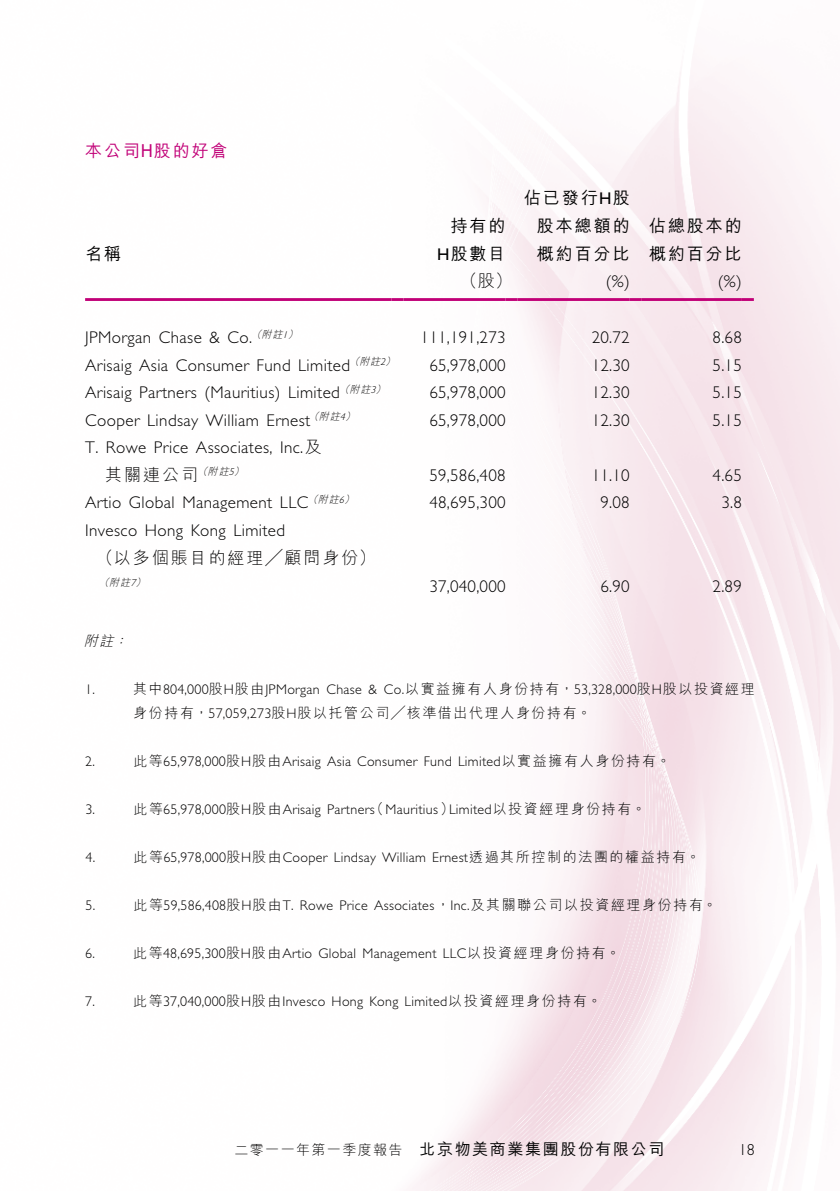
<style>
.page{position:relative;width:840px;height:1191px;background:#fff}
.page>*{position:absolute;margin:0;border:0;box-sizing:border-box;transform-origin:0 0}
.t1{font:300 17px/27.4px "Gill Sans Std";letter-spacing:.025em;color:#000}
.t2{font:500 17px/28px "M Hei HK";letter-spacing:.115em;color:#000;text-align:right}
.t3{font:300 17px "M Hei HK";letter-spacing:.115em;color:#000}
.t4{font:500 17px "M Hei HK";letter-spacing:.115em;color:#c10077}
.t5{font:500 16px "M Hei HK";letter-spacing:.1em;color:#000}
.t6{font:300 16px "Gill Sans Std";color:#000}
.t7{font:300 14px "Gill Sans Std";letter-spacing:.025em;color:#000}
.t8{font:300 14px "M Hei HK";letter-spacing:.115em;color:#000}
.t9{font:italic 300 14px "M Hei HK";color:#000}
.t10{font:italic 300 10px "M Hei HK";color:#000}
.s1{font-family:"Futura Std"}
.s2{font-family:"Gill Sans Std";font-weight:400}
.s3{font-family:"Gill Sans Std"}
.s4{font-family:"M Hei HK"}
</style>
<div class="page">
<img style="left:412px;top:72px;width:427px;height:1119px">
<hr style="left:85px;top:298px;width:306px;height:3px;background:#c10077">
<svg style="left:391px;top:298px;width:12px;height:3px"></svg>
<hr style="left:403px;top:298px;width:102px;height:3px;background:#c10077">
<svg style="left:505px;top:298px;width:12px;height:3px"></svg>
<hr style="left:517px;top:298px;width:112px;height:3px;background:#c10077">
<svg style="left:629px;top:298px;width:12px;height:3px"></svg>
<hr style="left:641px;top:298px;width:100px;height:3px;background:#c10077">
<svg style="left:741px;top:298px;width:12px;height:3px"></svg>
<p class="t4" style="left:85px;top:138px;width:144px">本公司<span class="s1">H</span>股的好倉</p>
<p class="t2" style="left:85px;top:238px;width:37px">名稱</p>
<p class="t2" style="left:437px;top:210px;width:70px">持有的<br><span class="s2">H</span>股數目</p>
<p class="t3" style="left:460px;top:269px;width:53px">（股(</p>
<p class="t2" style="left:536px;top:182px;width:94px;text-align:justify;text-indent:-13px">佔已發行<span class="s2">H</span>股股本總額的概約百分比</p>
<p class="t1" style="left:605px;top:268px;width:26px">%) (</p>
<p class="t2" style="left:648px;top:210px;width:94px;text-align:left">佔總股本的概約百分比</p>
<p class="t1" style="left:717px;top:268px;width:26px">%) (</p>
<p class="t10" style="left:251px;top:327px;width:15px">（</p>
<p class="t10" style="left:282px;top:327px;width:20px">(<span class="s3">1</span></p>
<p class="t10" style="left:261px;top:327px;width:26px">附註</p>
<p class="t1" style="left:85px;top:324px;width:168px">JPMorgan Chase &amp; Co.</p>
<p class="t1" style="left:712px;top:324px;width:31px">8.68</p>
<p class="t1" style="left:420px;top:324px;width:86px">111,191,273</p>
<p class="t1" style="left:591px;top:324px;width:39px">20.72</p>
<p class="t10" style="left:349px;top:354px;width:15px">（</p>
<p class="t10" style="left:380px;top:354px;width:20px">(<span class="s3">2</span></p>
<p class="t10" style="left:359px;top:354px;width:25px">附註</p>
<p class="t1" style="left:85px;top:351px;width:266px">Arisaig Asia Consumer Fund Limited</p>
<p class="t1" style="left:429px;top:352px;width:78px">65,978,000</p>
<p class="t1" style="left:591px;top:352px;width:39px">12.30</p>
<p class="t1" style="left:712px;top:352px;width:31px">5.15</p>
<p class="t10" style="left:339px;top:382px;width:15px">（</p>
<p class="t10" style="left:370px;top:382px;width:20px">(<span class="s3">3</span></p>
<p class="t10" style="left:349px;top:382px;width:26px">附註</p>
<p class="t1" style="left:85px;top:379px;width:256px">Arisaig Partners (Mauritius) Limited<br>Cooper Lindsay William Ernest</p>
<p class="t10" style="left:308px;top:409px;width:15px">（</p>
<p class="t1" style="left:85px;top:434px;width:237px">.T Rowe Price Associates, Inc <span class="s4">及</span>.</p>
<p class="t10" style="left:340px;top:409px;width:20px">(<span class="s3">4</span></p>
<p class="t10" style="left:318px;top:409px;width:26px">附註</p>
<p class="t1" style="left:429px;top:379px;width:78px">65,978,000</p>
<p class="t1" style="left:429px;top:406px;width:78px">65,978,000</p>
<p class="t1" style="left:591px;top:379px;width:39px">12.30</p>
<p class="t1" style="left:591px;top:406px;width:39px">12.30</p>
<p class="t1" style="left:712px;top:379px;width:31px">5.15</p>
<p class="t1" style="left:712px;top:406px;width:31px">5.15</p>
<p class="t3" style="left:105px;top:463px;width:94px">其關連公司</p>
<p class="t10" style="left:197px;top:464px;width:15px">（</p>
<p class="t10" style="left:228px;top:464px;width:20px">(<span class="s3">5</span></p>
<p class="t10" style="left:207px;top:464px;width:26px">附註</p>
<p class="t1" style="left:429px;top:462px;width:78px">59,586,408</p>
<p class="t1" style="left:591px;top:462px;width:39px">11.10</p>
<p class="t1" style="left:712px;top:462px;width:31px">4.65</p>
<p class="t10" style="left:307px;top:492px;width:15px">（</p>
<p class="t10" style="left:339px;top:492px;width:20px">(<span class="s3">6</span></p>
<p class="t10" style="left:317px;top:492px;width:26px">附註</p>
<p class="t1" style="left:85px;top:489px;width:224px">Artio Global Management LLC<br>Invesco Hong Kong Limited</p>
<p class="t3" style="left:97px;top:545px;width:280px">（以多個賬目的經理╱顧問身份(</p>
<p class="t1" style="left:429px;top:489px;width:78px">48,695,300</p>
<p class="t1" style="left:600px;top:489px;width:31px">9.08</p>
<p class="t1" style="left:721px;top:489px;width:22px">3.8</p>
<p class="t10" style="left:99px;top:575px;width:15px">（</p>
<p class="t10" style="left:130px;top:575px;width:20px">(<span class="s3">7</span></p>
<p class="t10" style="left:109px;top:575px;width:26px">附註</p>
<p class="t1" style="left:429px;top:572px;width:78px">37,040,000</p>
<p class="t1" style="left:600px;top:572px;width:31px">6.90</p>
<p class="t1" style="left:712px;top:572px;width:31px">2.89</p>
<p class="t9" style="left:84px;top:631px;width:36px">附註</p>
<p class="t9" style="left:113px;top:631px;width:20px">：</p>
<p class="t7" style="left:85px;top:681px;width:11px">1.</p>
<p class="t7" style="left:133px;top:681px;width:188px"><span class="s4">其中</span>804,000<span class="s4">股</span>H<span class="s4">股由</span>JPMorgan</p>
<p class="t8" style="left:383px;top:679px;width:372px"><span class="s3">Co.</span>以實益擁有人身份持有，<span class="s3">53,328,000</span>股<span class="s3">H</span>股以投資經理</p>
<p class="t7" style="left:326px;top:681px;width:37px">Chase</p>
<p class="t7" style="left:368px;top:681px;width:10px">&amp;</p>
<p class="t7" style="left:85px;top:753px;width:11px">2.</p>
<p class="t8" style="left:133px;top:703px;width:459px">身份持有，<span class="s3">57,059,273</span>股<span class="s3">H</span>股以托管公司╱核準借出代理人身份持有。</p>
<p class="t7" style="left:133px;top:753px;width:538px"><span class="s4">此等</span>65,978,000<span class="s4">股</span>H<span class="s4">股由</span>Arisaig Asia Consumer Fund Limited<span class="s4">以實益擁有人身份持有。</span></p>
<p class="t7" style="left:85px;top:801px;width:11px">3.</p>
<p class="t7" style="left:133px;top:801px;width:322px"><span class="s4">此等</span>65,978,000<span class="s4">股</span>H<span class="s4">股由</span>Arisaig Partners<span class="s4">（</span>Mauritius <span class="s4">）</span></p>
<p class="t8" style="left:449px;top:799px;width:198px"><span class="s3">Limited</span>以投資經理身份持有。</p>
<p class="t7" style="left:85px;top:849px;width:11px">4.</p>
<p class="t7" style="left:133px;top:849px;width:568px"><span class="s4">此等</span>65,978,000<span class="s4">股</span>H<span class="s4">股由</span>Cooper Lindsay William Ernest<span class="s4">透過其所控制的法團的權益持有。</span></p>
<p class="t7" style="left:85px;top:897px;width:11px">5.</p>
<p class="t7" style="left:133px;top:897px;width:584px"><span class="s4">此等</span>59,586,408<span class="s4">股</span>H<span class="s4">股由</span>T. Rowe Price Associates <span class="s4">，</span>Inc.<span class="s4">及其關聯公司以投資經理身份持有。</span></p>
<p class="t7" style="left:85px;top:945px;width:11px">6.</p>
<p class="t7" style="left:133px;top:945px;width:488px"><span class="s4">此等</span>48,695,300<span class="s4">股</span>H<span class="s4">股由</span>Artio Global Management LLC<span class="s4">以投資經理身份持有。</span></p>
<p class="t7" style="left:85px;top:993px;width:11px">7.</p>
<p class="t7" style="left:133px;top:993px;width:469px"><span class="s4">此等</span>37,040,000<span class="s4">股</span>H<span class="s4">股由</span>Invesco Hong Kong Limited<span class="s4">以投資經理身份持有。</span></p>
<p class="t8" style="left:234px;top:1140px;width:170px">二零一一年第一季度報告</p>
<p class="t5" style="left:419px;top:1138px;width:246px">北京物美商業集團股份有限公司</p>
<p class="t6" style="left:738px;top:1140px;width:17px">18</p>
</div>
